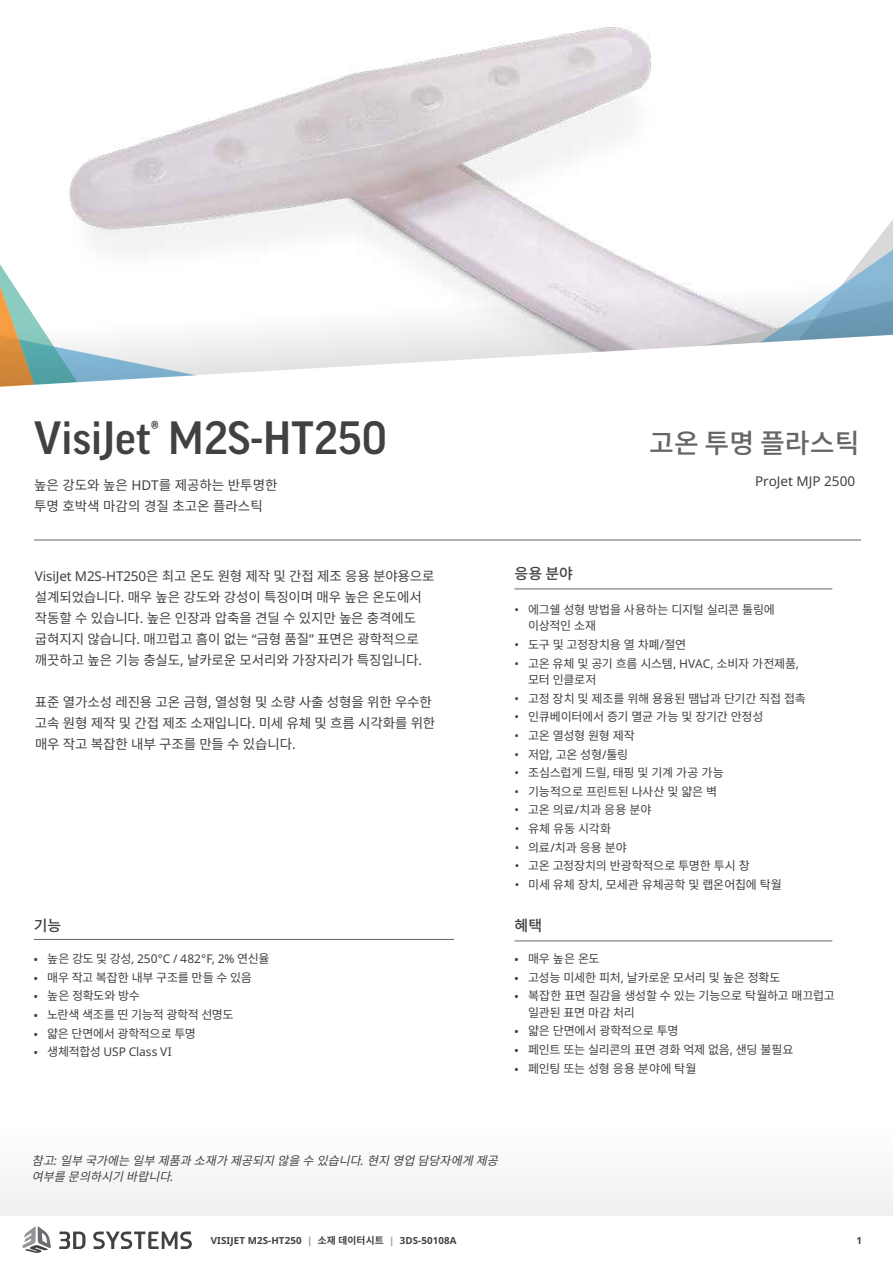
<style>
.page{position:relative;width:893px;height:1263px;background:#fff}
.page>*{position:absolute;margin:0;border:0;box-sizing:border-box;transform-origin:0 0}
.t1{font:500 45px "Good Pro";color:#414042}
.t2{font:500 27px "Noto Sans CJ Kkr";color:#666}
.t3{font:500 15px "Noto Sans CJ Kkr";color:#414042}
.t4{font:13.5px/21px "Noto Sans CJ Kkr";letter-spacing:-.01em;color:#414042}
.t5{font:13.5px "Noto Sans";color:#414042}
.t6{font:12px/16.5px "Noto Sans CJ Kkr";letter-spacing:-.02em;color:#414042}
.t7{font:italic 12px/16.5px "Noto Sans CJ Kkr";color:#414042}
.t8{font:12px "Noto Sans";color:#414042}
.t9{font:700 9.75px "Noto Sans";letter-spacing:.01em;color:#414042}
.s1{font-family:"Noto Sans"}
.s2{font-family:"Noto Sans CJ Kkr"}
.s3{color:#939598}
</style>
<div class="page">
<img style="left:69px;top:26px;width:582px;height:228px">
<svg style="left:69px;top:239px;width:149px;height:15px"></svg>
<svg style="left:866px;top:220px;width:27px;height:34px"></svg>
<hr style="left:34px;top:540px;width:827px;height:1px;background:#636466">
<svg style="left:0;top:254px;width:893px;height:133px"></svg>
<div style="left:0;top:1126px;width:893px;height:90px;background:#f7f7f7"></div>
<svg style="left:22px;top:1226px;width:29px;height:27px"></svg>
<svg style="left:59px;top:1231px;width:26px;height:18px"></svg>
<svg style="left:93px;top:1231px;width:99px;height:18px"></svg>
<hr style="left:514px;top:589px;width:318px;height:1px;background:#636466">
<hr style="left:514px;top:941px;width:318px;height:1px;background:#636466">
<hr style="left:34px;top:939px;width:420px;height:1px;background:#636466">
<h1 class="t1" style="left:34px;top:412px;width:354px">VisiJet<sup>®</sup> M2S-HT250</h1>
<h2 class="t2" style="left:649px;top:428px;width:212px">고온 투명 플라스틱</h2>
<p class="t4" style="left:34px;top:474px;width:245px">높은 강도와 높은 <span class="s1">HDT</span>를 제공하는 반투명한 투명 호박색 마감의 경질 초고온 플라스틱</p>
<p class="t5" style="left:755px;top:472px;width:101px">ProJet MJP 2500</p>
<p class="t4" style="left:35px;top:565px;width:401px"><span class="s1">VisiJet M2S-HT250</span>은 최고 온도 원형 제작 및 간접 제조 응용 분야용으로</p>
<p class="t3" style="left:514px;top:565px;width:60px">응용 분야</p>
<p class="t4" style="left:35px;top:586px;width:389px">설계되었습니다<span class="s1">.</span> 매우 높은 강도와 강성이 특징이며 매우 높은 온도에서 작동할 수 있습니다<span class="s1">.</span> 높은 인장과 압축을 견딜 수 있지만 높은 충격에도 굽혀지지 않습니다<span class="s1">.</span> 매끄럽고 흠이 없는 <span class="s1">“</span>금형 품질<span class="s1">”</span> 표면은 광학적으로 깨끗하고 높은 기능 충실도<span class="s1">,</span> 날카로운 모서리와 가장자리가 특징입니다<span class="s1">.</span></p>
<p class="t4" style="left:35px;top:691px;width:402px">표준 열가소성 레진용 고온 금형<span class="s1">,</span> 열성형 및 소량 사출 성형을 위한 우수한 고속 원형 제작 및 간접 제조 소재입니다<span class="s1">.</span> 미세 유체 및 흐름 시각화를 위한 매우 작고 복잡한 내부 구조를 만들 수 있습니다<span class="s1">.</span></p>
<p class="t6" style="left:528px;top:601px;width:248px;text-indent:-14px"><span class="s1">•</span> 에그쉘 성형 방법을 사용하는 디지털 실리콘 툴링에 이상적인 소재</p>
<p class="t6" style="left:515px;top:636px;width:173px"><span class="s1">•</span> 도구 및 고정장치용 열 차폐<span class="s1">/</span>절연</p>
<p class="t6" style="left:528px;top:655px;width:273px;text-indent:-14px"><span class="s1">•</span> 고온 유체 및 공기 흐름 시스템<span class="s1">, HVAC,</span> 소비자 가전제품<span class="s1">, </span>모터 인클로저</p>
<p class="t6" style="left:515px;top:690px;width:293px"><span class="s1">•</span> 고정 장치 및 제조를 위해 용융된 땜납과 단기간 직접 접촉</p>
<p class="t6" style="left:515px;top:709px;width:250px"><span class="s1">•</span> 인큐베이터에서 증기 멸균 가능 및 장기간 안정성</p>
<p class="t6" style="left:515px;top:727px;width:122px"><span class="s1">•</span> 고온 열성형 원형 제작</p>
<p class="t6" style="left:515px;top:746px;width:115px"><span class="s1">•</span> 저압<span class="s1">,</span> 고온 성형<span class="s1">/</span>툴링</p>
<p class="t6" style="left:515px;top:765px;width:211px"><span class="s1">•</span> 조심스럽게 드릴<span class="s1">,</span> 태핑 및 기계 가공 가능</p>
<p class="t6" style="left:515px;top:783px;width:204px"><span class="s1">•</span> 기능적으로 프린트된 나사산 및 얇은 벽</p>
<p class="t6" style="left:515px;top:802px;width:138px"><span class="s1">•</span> 고온 의료<span class="s1">/</span>치과 응용 분야</p>
<p class="t6" style="left:515px;top:821px;width:98px"><span class="s1">•</span> 유체 유동 시각화</p>
<p class="t6" style="left:515px;top:839px;width:114px"><span class="s1">•</span> 의료<span class="s1">/</span>치과 응용 분야</p>
<p class="t6" style="left:515px;top:858px;width:237px"><span class="s1">•</span> 고온 고정장치의 반광학적으로 투명한 투시 창</p>
<p class="t6" style="left:515px;top:876px;width:269px"><span class="s1">•</span> 미세 유체 장치<span class="s1">,</span> 모세관 유체공학 및 랩온어칩에 탁월</p>
<p class="t3" style="left:34px;top:917px;width:29px">기능</p>
<p class="t8" style="left:34px;top:950px;width:237px"><span class="s2">• 높은 강도 및 강성</span>, 250°C / 482°F, 2% <span class="s2">연신율</span></p>
<p class="t6" style="left:34px;top:969px;width:219px">• 매우 작고 복잡한 내부 구조를 만들 수 있음</p>
<p class="t6" style="left:34px;top:988px;width:108px">• 높은 정확도와 방수</p>
<p class="t6" style="left:34px;top:1006px;width:201px">• 노란색 색조를 띤 기능적 광학적 선명도</p>
<p class="t6" style="left:34px;top:1025px;width:164px">• 얇은 단면에서 광학적으로 투명</p>
<p class="t8" style="left:34px;top:1043px;width:140px"><span class="s2">• 생체적합성</span> USP Class VI</p>
<p class="t3" style="left:514px;top:917px;width:29px">혜택</p>
<p class="t6" style="left:514px;top:951px;width:87px">• 매우 높은 온도</p>
<p class="t6" style="left:514px;top:969px;width:267px">• 고성능 미세한 피처<span class="s1">,</span> 날카로운 모서리 및 높은 정확도</p>
<p class="t6" style="left:528px;top:988px;width:308px;text-indent:-14px">• 복잡한 표면 질감을 생성할 수 있는 기능으로 탁월하고 매끄럽고 일관된 표면 마감 처리</p>
<p class="t6" style="left:515px;top:1023px;width:166px">• 얇은 단면에서 광학적으로 투명</p>
<p class="t6" style="left:515px;top:1042px;width:280px">• 페인트 또는 실리콘의 표면 경화 억제 없음<span class="s1">,</span> 샌딩 불필요</p>
<p class="t6" style="left:515px;top:1060px;width:183px">• 페인팅 또는 성형 응용 분야에 탁월</p>
<p class="t7" style="left:32px;top:1152px;width:475px">참고<span class="s1">:</span> 일부 국가에는 일부 제품과 소재가 제공되지 않을 수 있습니다<span class="s1">.</span> 현지 영업 담당자에게 제공 여부를 문의하시기 바랍니다<span class="s1">.</span></p>
<p class="t9" style="left:211px;top:1233px;width:247px">VISIJET M2S-HT250 <span class="s3">|</span> <span class="s2">소재 데이터시트</span> <span class="s3">|</span> 3DS-50108A</p>
<p class="t9" style="left:856px;top:1233px;width:7px">1</p>
</div>
